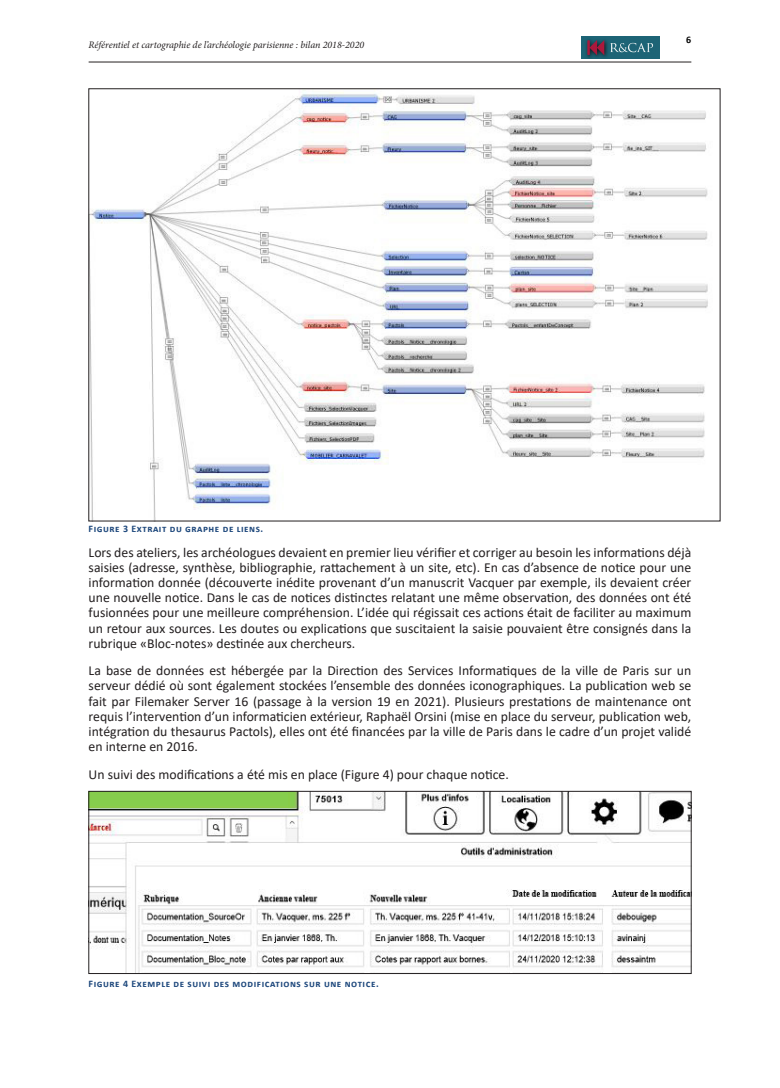
<style>
.page{position:relative;width:780px;height:1088px;background:#fff}
.page>*{position:absolute;margin:0;border:0;box-sizing:border-box;transform-origin:0 0}
.t1{font:13.75px/15.1px "Calibri";color:#231f20;text-align:justify}
.Legende{font:700 10px "Calibri";letter-spacing:.055em;color:#1f497d}
.t2{font:italic 10px "Minion Pro";letter-spacing:-.005em;color:#231f20}
.t3{font:700 10px "Calibri";color:#000}
</style>
<div class="page">
<hr style="left:89px;top:62px;width:602px;height:1px;background:#231f20">
<img style="left:581px;top:36px;width:78px;height:23px">
<img style="left:91px;top:92px;width:617px;height:427px">
<img style="left:91px;top:793px;width:598px;height:179px">
<div style="left:89px;top:791px;width:602px;height:183px;border:1px solid #231f20"></div>
<p class="t2" style="left:89px;top:38px;width:277px">Référentiel et cartographie de l’archéologie parisienne : bilan 2018-2020</p>
<p class="Legende" style="left:89px;top:521px;width:176px">Figure 3 Extrait du graphe de liens.</p>
<p class="t3" style="left:686px;top:32px;width:7px">6</p>
<p class="t1" style="left:89px;top:544px;width:604px">Lors des ateliers, les archéologues devaient en premier lieu vérifier et corriger au besoin les informations déjà saisies (adresse, synthèse, bibliographie, rattachement à un site, etc). En cas d’absence de notice pour une information donnée (découverte inédite provenant d’un manuscrit Vacquer par exemple, ils devaient créer une nouvelle notice. Dans le cas de notices distinctes relatant une même observation, des données ont été fusionnées pour une meilleure compréhension. L’idée qui régissait ces actions était de faciliter au maximum un retour aux sources. Les doutes ou explications que suscitaient la saisie pouvaient être consignés dans la rubrique «Bloc-notes» destinée aux chercheurs.</p>
<p class="t1" style="left:89px;top:663px;width:604px">La base de données est hébergée par la Direction des Services Informatiques de la ville de Paris sur un serveur dédié où sont également stockées l’ensemble des données iconographiques. La publication web se fait par Filemaker Server 16 (passage à la version 19 en 2021). Plusieurs prestations de maintenance ont requis l’intervention d’un informaticien extérieur, Raphaël Orsini (mise en place du serveur, publication web, intégration du thesaurus Pactols), elles ont été financées par la ville de Paris dans le cadre d’un projet validé en interne en 2016.</p>
<p class="t1" style="left:89px;top:766px;width:422px">Un suivi des modifications a été mis en place (Figure 4) pour chaque notice.</p>
<p class="Legende" style="left:89px;top:976px;width:291px">Figure 4 Exemple de suivi des modifications sur une notice.</p>
</div>
